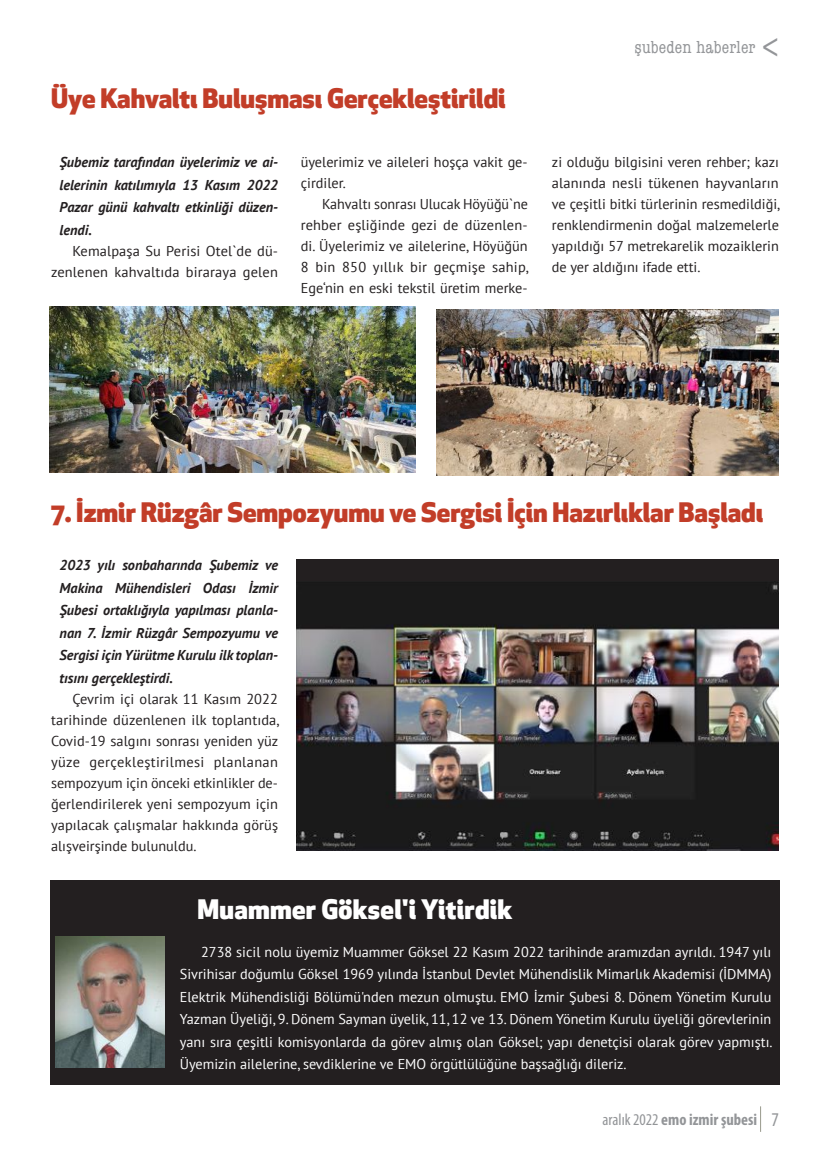
<style>
.page{position:relative;width:830px;height:1170px;background:#fff}
.page>*{position:absolute;margin:0;border:0;box-sizing:border-box;transform-origin:0 0}
.t1{font:800 26.25px "Apex New";color:#c23d28}
.t2{font:800 26.25px "Apex New";letter-spacing:.01em;color:#fff}
.t3{font:condensed 18px "American Typewriter";letter-spacing:.01em;color:#939598}
.t4{font:700 condensed 16.5px "Myriad Pro";color:#939598}
.t5{font:14.25px/21px "PT Sans";color:#231f20;text-align:justify}
.t6{font:14.25px/22.5px "PT Sans";color:#fff;text-align:justify}
.t7{font:italic 700 14.25px/22.5px "PT Sans";color:#231f20;text-align:justify}
.s1{font-weight:400}
.s2{font-weight:400;font-size:19.5px}
</style>
<div class="page">
<div style="left:296px;top:559px;width:482px;height:291px;background:#231f20"></div>
<img style="left:436px;top:310px;width:342px;height:165px">
<img style="left:50px;top:307px;width:365px;height:165px">
<img style="left:296px;top:582px;width:482px;height:268px">
<div style="left:50px;top:880px;width:729px;height:204px;background:#231f20"></div>
<img style="left:55px;top:936px;width:109px;height:131px">
<h1 class="t1" style="left:51px;top:80px;width:456px">Üye Kahvaltı Buluşması Gerçekleştirildi</h1>
<p class="t7" style="left:60px;top:151px;width:220px">Şubemiz tarafından üyelerimiz ve ai&shy;lelerinin katılımıyla 13 Kasım 2022<br>Pazar günü kahvaltı etkinliği düzen&shy;lendi.</p>
<p class="t5" style="left:51px;top:241px;width:228px;text-align:right">Kemalpaşa Su Perisi Otel`de dü&shy;zenlenen kahvaltıda biraraya gelen</p>
<p class="t5" style="left:300px;top:152px;width:228px">üyelerimiz ve aileleri hoşça vakit ge&shy;çirdiler.</p>
<p class="t5" style="left:300px;top:194px;width:229px;text-indent:21px">Kahvaltı sonrası Ulucak Höyüğü`ne rehber eşliğinde gezi de düzenlen&shy;di. Üyelerimiz ve ailelerine, Höyüğün 8 bin 850 yıllık bir geçmişe sahip, Ege‘nin en eski tekstil üretim merke-</p>
<p class="t3" style="left:634px;top:37px;width:123px">şubeden haberler</p>
<p class="t5" style="left:551px;top:152px;width:229px">zi olduğu bilgisini veren rehber; kazı alanında nesli tükenen hayvanların ve çeşitli bitki türlerinin resmedildiği, renklendirmenin doğal malzemelerle yapıldığı 57 metrekarelik mozaiklerin de yer aldığını ifade etti.</p>
<h1 class="t1" style="left:51px;top:494px;width:713px">7. İzmir Rüzgâr Sempozyumu ve Sergisi İçin Hazırlıklar Başladı</h1>
<p class="t7" style="left:60px;top:554px;width:220px">2023 yılı sonbaharında Şubemiz ve Makina Mühendisleri Odası İzmir Şubesi ortaklığıyla yapılması planla&shy;nan 7. İzmir Rüzgâr Sempozyumu ve Sergisi için Yürütme Kurulu ilk toplan&shy;tısını gerçekleştirdi.</p>
<p class="t5" style="left:51px;top:688px;width:229px;text-indent:21px">Çevrim içi olarak 11 Kasım 2022 tarihinde düzenlenen ilk toplantıda, Covid-19 salgını sonrası yeniden yüz yüze gerçekleştirilmesi planlanan sempozyum için önceki etkinlikler de&shy;ğerlendirilerek yeni sempozyum için yapılacak çalışmalar hakkında görüş alışveirşinde bulunuldu.</p>
<h1 class="t2" style="left:197px;top:890px;width:316px">Muammer Göksel'i Yitirdik</h1>
<p class="t6" style="left:180px;top:940px;width:594px;text-indent:21px">2738 sicil nolu üyemiz Muammer Göksel 22 Kasım 2022 tarihinde aramızdan ayrıldı. 1947 yılı Sivrihisar doğumlu Göksel 1969 yılında İstanbul Devlet Mühendislik Mimarlık Akademisi (İDMMA)<br>Elektrik Mühendisliği Bölümü'nden mezun olmuştu. EMO İzmir Şubesi 8. Dönem Yönetim Kurulu Yazman Üyeliği, 9. Dönem Sayman üyelik, 11, 12 ve 13. Dönem Yönetim Kurulu üyeliği görevlerinin yanı sıra çeşitli komisyonlarda da görev almış olan Göksel; yapı denetçisi olarak görev yapmıştı.<br>Üyemizin ailelerine, sevdiklerine ve EMO örgütlülüğüne başsağlığı dileriz.</p>
<p class="t4" style="left:602px;top:1109px;width:178px"><span class="s1">aralık 2022</span> emo izmir şubesi <span class="s2">7</span></p>
</div>
